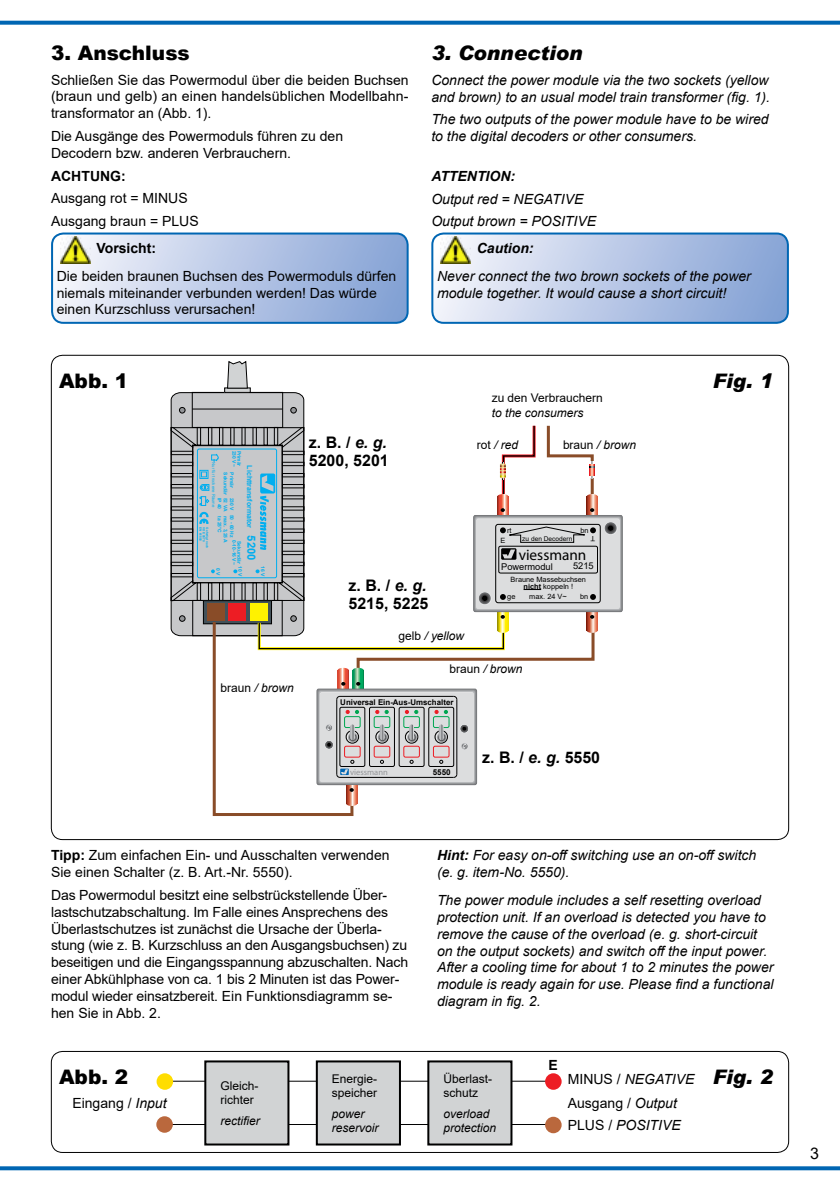
<style>
.page{position:relative;width:840px;height:1191px;background:#fff}
.page>*{position:absolute;margin:0;border:0;box-sizing:border-box;transform-origin:0 0}
.t1{font:italic 900 20px "Arial";color:#000}
.t2{font:900 20px "Arial";color:#000}
.t3{font:700 16px/18px "Arial";color:#000}
.t4{font:16px "Arial";color:#000}
.t5{font:15.4px "Viessmann Normal";color:#000}
.t6{font:14px/16.8px "Arial";color:#000}
.t7{font:italic 14px/16.8px "Arial";color:#000}
.t8{font:700 14px "Arial";color:#000}
.t9{font:italic 700 14px "Arial";color:#000}
.t10{font:italic 12px/14.4px "Arial";color:#000}
.t11{font:12px/14.4px "Arial";color:#000}
.t12{font:9.4px "Arial";color:#000}
.t13{font:8.4px "Viessmann Normal";color:#939598}
.t14{font:700 8px "Arial";color:#000}
.t15{font:700 7.8px "Arial";color:#000}
.t16{font:7.2px/7.2px "Arial";color:#000;text-align:center}
.t17{font:700 7px "Arial";color:#00aeef}
.t18{font:6.4px "Arial";color:#000}
.t19{font:700 5px "Arial";color:#00aeef}
.t20{font:4.2px "Arial";color:#00aeef}
.t21{font:700 3px "Arial";color:#00aeef}
.s1{font-size:11.2px}
.s2{font-style:normal}
.s3{font-style:italic}
.s4{font-weight:700}
</style>
<div class="page">
<hr style="left:0;top:21px;width:839px;height:3px;background:#0066b3">
<svg style="left:0;top:1166px;width:839px;height:4px;background:#1371b8"></svg>
<hr style="left:164px;top:1080px;width:389px;height:1px;background:#000">
<hr style="left:164px;top:1124px;width:389px;height:1px;background:#000">
<svg style="left:434px;top:233px;width:353px;height:90px;background:#bac9e7"></svg>
<div style="left:431px;top:232px;width:357px;height:92px;border:2px solid #0066b3;border-radius:11px"></div>
<img style="left:440px;top:236px;width:30px;height:27px">
<svg style="left:54px;top:233px;width:353px;height:90px;background:#bac9e7"></svg>
<div style="left:51px;top:232px;width:357px;height:92px;border:2px solid #0066b3;border-radius:11px"></div>
<img style="left:60px;top:236px;width:31px;height:27px">
<div style="left:477px;top:520px;width:140px;height:87px;background:#dcddde"></div>
<div style="left:476px;top:519px;width:143px;height:90px;border:3px solid #dcddde"></div>
<svg style="left:604px;top:522px;width:13px;height:13px"></svg>
<svg style="left:170px;top:361px;width:427px;height:455px"></svg>
<div style="left:51px;top:1051px;width:737px;height:101px;border:1px solid #000;border-radius:11px"></div>
<div style="left:205px;top:1061px;width:83px;height:83px;background:#d1d3d4"></div>
<div style="left:204px;top:1060px;width:85px;height:85px;border:2px solid #000"></div>
<div style="left:316px;top:1061px;width:84px;height:83px;background:#d1d3d4"></div>
<div style="left:315px;top:1060px;width:86px;height:85px;border:2px solid #000"></div>
<div style="left:428px;top:1061px;width:83px;height:83px;background:#d1d3d4"></div>
<div style="left:427px;top:1060px;width:85px;height:85px;border:2px solid #000"></div>
<div style="left:156px;top:1073px;width:17px;height:16px;background:#fd0;border-radius:50%"></div>
<div style="left:156px;top:1116px;width:17px;height:16px;background:#ba683d;border-radius:50%"></div>
<div style="left:545px;top:1073px;width:16px;height:16px;background:#ed1d24;border-radius:50%"></div>
<div style="left:545px;top:1116px;width:16px;height:17px;background:#ba683d;border-radius:50%"></div>
<h1 class="t2" style="left:51px;top:38px;width:140px">3. Anschluss</h1>
<p class="t6" style="left:51px;top:71px;width:359px;text-align:justify">Schließen Sie das Powermodul über die beiden Buchsen (braun und gelb) an einen handelsüblichen Modellbahn&shy;transformator an (Abb. 1).</p>
<p class="t6" style="left:51px;top:127px;width:293px">Die Ausgänge des Powermoduls führen zu den<br>Decodern bzw. anderen Verbrauchern.</p>
<p class="t8" style="left:51px;top:166px;width:76px">ACHTUNG:</p>
<p class="t6" style="left:51px;top:187px;width:149px;line-height:22.8px">Ausgang rot = MINUS<br>Ausgang braun = PLUS</p>
<p class="t8" style="left:96px;top:238px;width:61px">Vorsicht:</p>
<p class="t6" style="left:57px;top:267px;width:341px">Die beiden braunen Buchsen des Powermoduls dürfen niemals miteinander verbunden werden! Das würde einen Kurzschluss verursachen!</p>
<h1 class="t1" style="left:431px;top:40px;width:153px">3. Connection</h1>
<p class="t7" style="left:431px;top:72px;width:340px">Connect the power module via the two sockets (yellow and brown) to an usual model train transformer (fig. 1).</p>
<p class="t7" style="left:431px;top:111px;width:338px">The two outputs of the power module have to be wired to the digital decoders or other consumers.</p>
<p class="t9" style="left:431px;top:166px;width:85px">ATTENTION:</p>
<p class="t7" style="left:431px;top:187px;width:166px;line-height:22.8px">Output red = NEGATIVE<br>Output brown = POSITIVE</p>
<p class="t9" style="left:476px;top:239px;width:58px">Caution:</p>
<p class="t7" style="left:437px;top:268px;width:315px">Never connect the two brown sockets of the power module together. It would cause a short circuit!</p>
<h1 class="t2" style="left:59px;top:366px;width:71px">Abb. 1</h1>
<h1 class="t1" style="left:712px;top:368px;width:61px">Fig. 1</h1>
<p class="t11" style="left:491px;top:391px;width:112px">zu den Verbrauchern</p>
<p class="t10" style="left:491px;top:405px;width:93px">to the consumers</p>
<p class="t19" style="left:238px;top:451px;width:17px;rotate:90deg">230 V~</p>
<p class="t19" style="left:242px;top:451px;width:17px;rotate:90deg">Primär</p>
<p class="t20" style="left:216px;top:462px;width:46px;rotate:90deg">Nur für trockene Räume</p>
<p class="t19" style="left:235px;top:472px;width:17px;rotate:90deg">Primär</p>
<p class="t17" style="left:254px;top:465px;width:96px;rotate:90deg">Lichttransformator <span class="s1">5200</span></p>
<p class="t19" style="left:229px;top:472px;width:24px;rotate:90deg">Sekundär</p>
<p class="t19" style="left:229px;top:516px;width:28px;rotate:90deg">max. 3,25 A</p>
<p class="t19" style="left:235px;top:498px;width:41px;rotate:90deg">230 V 50 - 60 Hz</p>
<p class="t19" style="left:229px;top:498px;width:15px;rotate:90deg">52 VA</p>
<p class="t19" style="left:223px;top:498px;width:13px;rotate:90deg">IP 40</p>
<p class="t19" style="left:223px;top:516px;width:18px;rotate:90deg">ta 25°C</p>
<p class="t21" style="left:202px;top:527px;width:15px;rotate:90deg">EN 61558</p>
<p class="t21" style="left:206px;top:527px;width:15px;rotate:90deg">VDE 0570</p>
<p class="t21" style="left:209px;top:527px;width:22px;rotate:90deg">Gefertigt nach</p>
<p class="t19" style="left:238px;top:540px;width:26px;rotate:90deg">0-10-16 V~</p>
<p class="t19" style="left:242px;top:541px;width:24px;rotate:90deg">Sekundär</p>
<p class="t19" style="left:222px;top:567px;width:9px;rotate:90deg">0 V</p>
<p class="t19" style="left:243px;top:566px;width:12px;rotate:90deg">10 V</p>
<p class="t19" style="left:266px;top:566px;width:12px;rotate:90deg">16 V</p>
<p class="t10" style="left:220px;top:681px;width:75px"><span class="s2">braun</span> / brown</p>
<p class="t3" style="left:309px;top:433px;width:81px">z. B. / <span class="s3">e. g.<br></span>5200, 5201</p>
<p class="t10" style="left:476px;top:437px;width:43px"><span class="s2">rot</span> / red</p>
<p class="t10" style="left:562px;top:437px;width:75px"><span class="s2">braun</span> / brown</p>
<p class="t3" style="left:348px;top:576px;width:81px">z. B. / <span class="s3">e. g.<br></span>5215, 5225</p>
<p class="t10" style="left:398px;top:629px;width:67px"><span class="s2">gelb</span> / yellow</p>
<p class="t16" style="left:507px;top:526px;width:6px">rt</p>
<p class="t16" style="left:580px;top:526px;width:10px">bn</p>
<p class="t18" style="left:522px;top:534px;width:52px">zu den Decodern</p>
<p class="t16" style="left:595px;top:542px;width:6px;rotate:-180deg">T</p>
<p class="t16" style="left:500px;top:536px;width:6px">E</p>
<p class="t5" style="left:518px;top:545px;width:69px">viessmann</p>
<p class="t12" style="left:501px;top:560px;width:53px">Powermodul</p>
<p class="t12" style="left:572px;top:559px;width:22px">5215</p>
<p class="t16" style="left:510px;top:575px;width:77px">Braune Massebuchsen <span class="s4">nicht</span> koppeln !</p>
<p class="t16" style="left:529px;top:592px;width:39px">max. 24 V~</p>
<p class="t16" style="left:507px;top:592px;width:10px">ge</p>
<p class="t16" style="left:579px;top:592px;width:10px">bn</p>
<p class="t10" style="left:449px;top:662px;width:75px"><span class="s2">braun</span> / brown</p>
<p class="t15" style="left:340px;top:697px;width:115px">Universal Ein-Aus-Umschalter</p>
<p class="t13" style="left:350px;top:767px;width:39px">viessmann</p>
<p class="t14" style="left:432px;top:766px;width:19px">5550</p>
<p class="t3" style="left:482px;top:749px;width:119px">z. B. / <span class="s3">e. g.</span> 5550</p>
<p class="t6" style="left:51px;top:847px;width:340px"><span class="s4">Tipp:</span> Zum einfachen Ein- und Ausschalten verwenden<br>Sie einen Schalter (z. B. Art.-Nr. 5550).</p>
<p class="t6" style="left:51px;top:886px;width:358px">Das Powermodul besitzt eine selbstrückstellende Über&shy;lastschutzabschaltung. Im Falle eines Ansprechens des Überlastschutzes ist zunächst die Ursache der Überla&shy;stung (wie z. B. Kurzschluss an den Ausgangsbuchsen) zu beseitigen und die Eingangsspannung abzuschalten. Nach einer Abkühlphase von ca. 1 bis 2 Minuten ist das Power&shy;modul wieder einsatzbereit. Ein Funktionsdiagramm se&shy;hen Sie in Abb. 2.</p>
<p class="t7" style="left:437px;top:847px;width:321px"><span class="s4">Hint:</span> For easy on-off switching use an on-off switch (e. g. item-No. 5550).</p>
<p class="t7" style="left:437px;top:892px;width:338px">The power module includes a self resetting overload protection unit. If an overload is detected you have to remove the cause of the overload (e. g. short-circuit on the output sockets) and switch off the input power.<br>After a cooling time for about 1 to 2 minutes the power module is ready again for use. Please find a functional diagram in fig. 2.</p>
<p class="t8" style="left:548px;top:1055px;width:11px">E</p>
<h1 class="t2" style="left:59px;top:1062px;width:71px">Abb. 2</h1>
<h1 class="t1" style="left:712px;top:1064px;width:61px">Fig. 2</h1>
<p class="t11" style="left:443px;top:1071px;width:50px">Überlast&shy;schutz</p>
<p class="t10" style="left:443px;top:1106px;width:54px">overload protection</p>
<p class="t7" style="left:567px;top:1071px;width:128px"><span class="s2">MINUS /</span> NEGATIVE</p>
<p class="t7" style="left:567px;top:1117px;width:114px"><span class="s2">PLUS /</span> POSITIVE</p>
<p class="t11" style="left:331px;top:1071px;width:47px">Energie&shy;speicher</p>
<p class="t10" style="left:331px;top:1106px;width:48px">power reservoir</p>
<p class="t11" style="left:220px;top:1078px;width:40px">Gleich&shy;richter</p>
<p class="t10" style="left:220px;top:1113px;width:41px">rectifier</p>
<p class="t6" style="left:72px;top:1094px;width:96px">Eingang / <span class="s3">Input</span></p>
<p class="t6" style="left:567px;top:1094px;width:110px">Ausgang / <span class="s3">Output</span></p>
<p class="t4" style="left:809px;top:1142px;width:10px">3</p>
</div>
